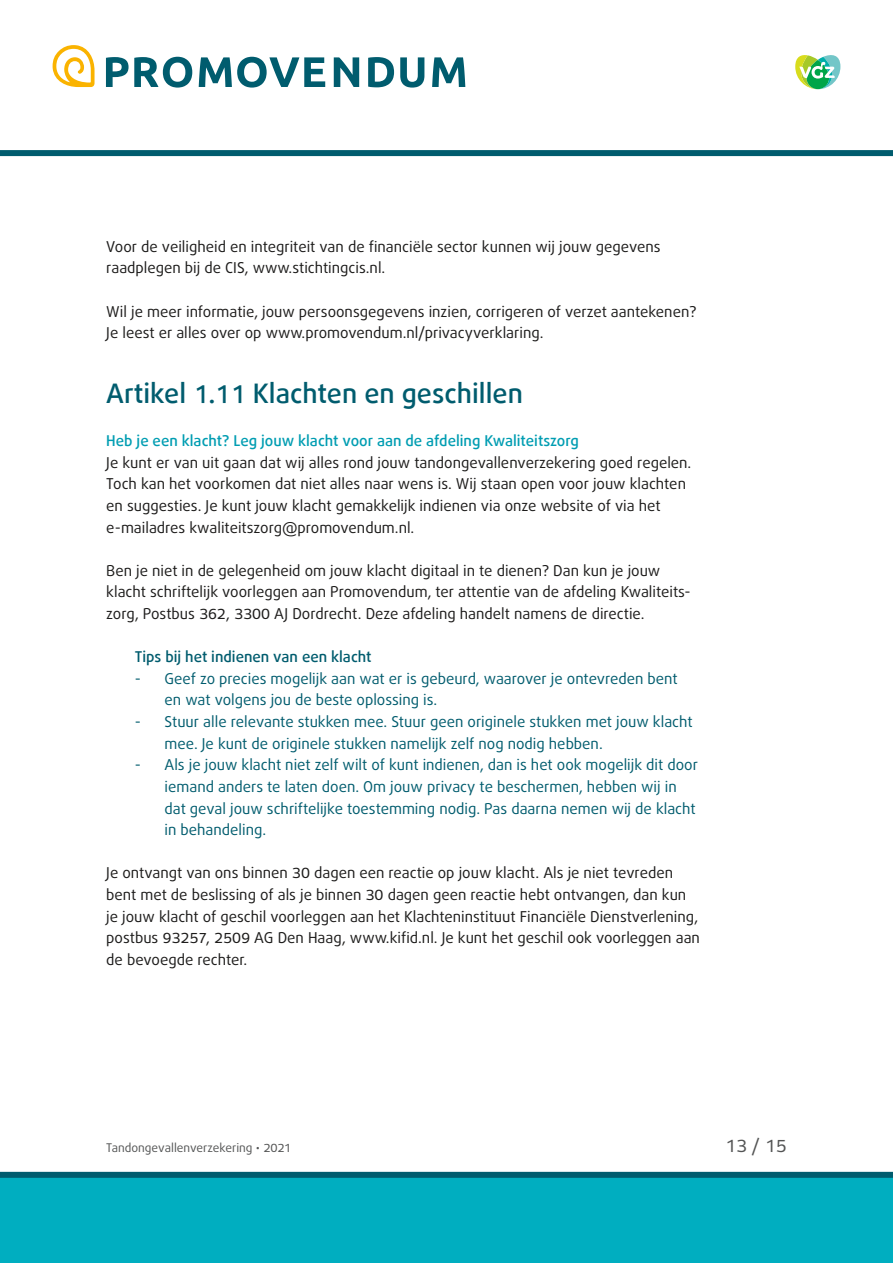
<style>
.page{position:relative;width:893px;height:1263px;background:#fff}
.page>*{position:absolute;margin:0;border:0;box-sizing:border-box;transform-origin:0 0}
.t1{font:500 27px "Bagus";color:#005c6e}
.t2{font:18px "Bagus";color:#535454}
.t3{font:15px/21.6px "Bagus";color:#1c1b1a}
.t4{font:15px/21.6px "Bagus";color:#005c6e}
.t5{font:500 15px "Bagus";color:#009db2}
.t6{font:500 15px "Bagus";color:#005c6e}
.t7{font:12px "Bagus";color:#535454}
</style>
<div class="page">
<div style="left:0;top:150px;width:893px;height:6px;background:#005c6e"></div>
<svg style="left:53px;top:45px;width:42px;height:42px"></svg>
<svg style="left:106px;top:57px;width:86px;height:31px"></svg>
<svg style="left:199px;top:57px;width:126px;height:31px"></svg>
<svg style="left:334px;top:57px;width:25px;height:30px"></svg>
<svg style="left:368px;top:57px;width:26px;height:30px"></svg>
<svg style="left:400px;top:57px;width:24px;height:31px"></svg>
<svg style="left:432px;top:57px;width:33px;height:30px"></svg>
<svg style="left:795px;top:55px;width:45px;height:34px"></svg>
<div style="left:0;top:1178px;width:893px;height:85px;background:#00aec0"></div>
<div style="left:0;top:1172px;width:893px;height:6px;background:#005c6e"></div>
<p class="t3" style="left:106px;top:237px;width:556px">Voor de veiligheid en integriteit van de financiële sector kunnen wij jouw gegevens raadplegen bij de CIS, www.stichtingcis.nl.</p>
<p class="t3" style="left:106px;top:302px;width:592px">Wil je meer informatie, jouw persoonsgegevens inzien, corrigeren of verzet aantekenen?<br>Je leest er alles over op www.promovendum.nl/privacyverklaring.</p>
<h1 class="t1" style="left:106px;top:375px;width:418px">Artikel 1.11 Klachten en geschillen</h1>
<p class="t5" style="left:106px;top:431px;width:474px">Heb je een klacht? Leg jouw klacht voor aan de afdeling Kwaliteitszorg</p>
<p class="t3" style="left:106px;top:453px;width:587px">Je kunt er van uit gaan dat wij alles rond jouw tandongevallenverzekering goed regelen.<br>Toch kan het voorkomen dat niet alles naar wens is. Wij staan open voor jouw klachten en suggesties. Je kunt jouw klacht gemakkelijk indienen via onze website of via het e-mailadres kwaliteitszorg@promovendum.nl.</p>
<p class="t3" style="left:106px;top:561px;width:586px">Ben je niet in de gelegenheid om jouw klacht digitaal in te dienen? Dan kun je jouw klacht schriftelijk voorleggen aan Promovendum, ter attentie van de afdeling Kwaliteits&shy;zorg, Postbus 362, 3300 AJ Dordrecht. Deze afdeling handelt namens de directie.</p>
<p class="t6" style="left:135px;top:647px;width:238px">Tips bij het indienen van een klacht</p>
<p class="t4" style="left:165px;top:669px;width:515px;text-indent:-30px">- Geef zo precies mogelijk aan wat er is gebeurd, waarover je ontevreden bent en wat volgens jou de beste oplossing is.</p>
<p class="t4" style="left:165px;top:712px;width:530px;text-indent:-30px">- Stuur alle relevante stukken mee. Stuur geen originele stukken met jouw klacht mee. Je kunt de originele stukken namelijk zelf nog nodig hebben.</p>
<p class="t4" style="left:165px;top:755px;width:535px;text-indent:-30px">- Als je jouw klacht niet zelf wilt of kunt indienen, dan is het ook mogelijk dit door iemand anders te laten doen. Om jouw privacy te beschermen, hebben wij in dat geval jouw schriftelijke toestemming nodig. Pas daarna nemen wij de klacht in behandeling.</p>
<p class="t3" style="left:106px;top:863px;width:595px">Je ontvangt van ons binnen 30 dagen een reactie op jouw klacht. Als je niet tevreden bent met de beslissing of als je binnen 30 dagen geen reactie hebt ontvangen, dan kun je jouw klacht of geschil voorleggen aan het Klachteninstituut Financiële Dienstverlening, postbus 93257, 2509 AG Den Haag, www.kifid.nl. Je kunt het geschil ook voorleggen aan de bevoegde rechter.</p>
<p class="t7" style="left:106px;top:1140px;width:186px">Tandongevallenverzekering • 2021</p>
<p class="t2" style="left:725px;top:1134px;width:63px">13 / 15</p>
</div>
